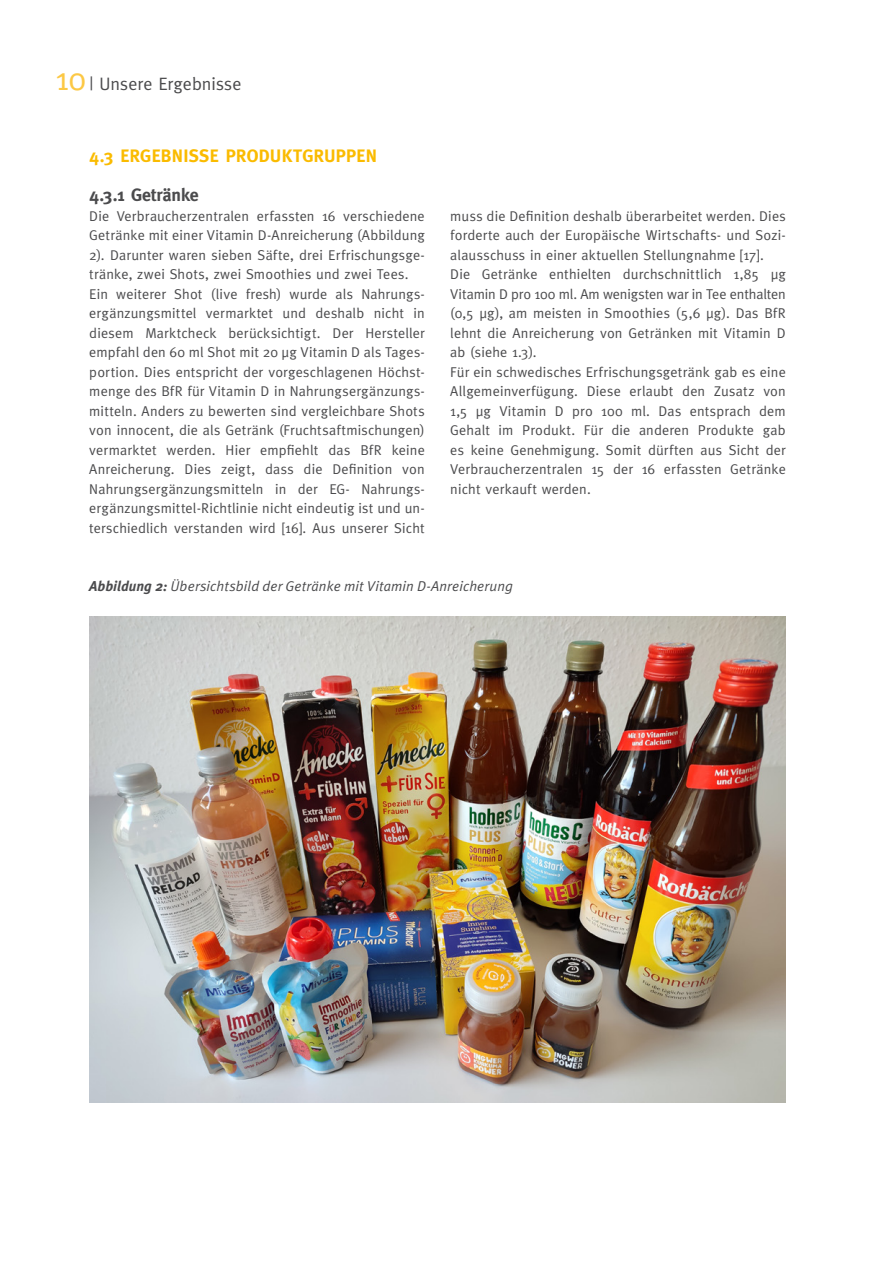
<style>
.page{position:relative;width:893px;height:1263px;background:#fff}
.page>*{position:absolute;margin:0;border:0;box-sizing:border-box;transform-origin:0 0}
.t1{font:700 18px "Meta";letter-spacing:.015em;color:#fabb00}
.t2{font:18px "Meta";letter-spacing:.005em;color:#4b4b4d}
.t3{font:700 18px "Meta";letter-spacing:-.01em;color:#4b4b4d}
.t4{font:14.25px/19.5px "Meta";letter-spacing:.01em;color:#4b4b4d}
.t5{font:italic 14.25px "Meta Plus Normal";letter-spacing:.01em;color:#4b4b4d}
.s1{font-size:33px;color:#fcc844}
.s2{font-family:"Meta Plus";font-weight:700}
</style>
<div class="page">
<img style="left:89px;top:617px;width:697px;height:485px">
<p class="t2" style="left:55px;top:74px;width:187px"><span class="s1">10</span> | Unsere Ergebnisse</p>
<p class="t1" style="left:89px;top:146px;width:289px">4.3 ERGEBNISSE PRODUKTGRUPPEN</p>
<p class="t3" style="left:89px;top:185px;width:111px">4.3.1 Getränke</p>
<p class="t4" style="left:89px;top:206px;width:337px">Die Verbraucherzentralen erfassten 16 verschiedene Getränke mit einer Vitamin D-Anreicherung (Abbildung 2). Darunter waren sieben Säfte, drei Erfrischungsge&shy;tränke, zwei Shots, zwei Smoothies und zwei Tees.<br>Ein weiterer Shot (live fresh) wurde als Nahrungs&shy;ergänzungsmittel vermarktet und deshalb nicht in diesem Marktcheck berücksichtigt. Der Hersteller empfahl den 60 ml Shot mit 20 µg Vitamin D als Tages&shy;portion. Dies entspricht der vorgeschlagenen Höchst&shy;menge des BfR für Vitamin D in Nahrungsergänzungs&shy;mitteln. Anders zu bewerten sind vergleichbare Shots von innocent, die als Getränk (Fruchtsaftmischungen) vermarktet werden. Hier empfiehlt das BfR keine Anreicherung. Dies zeigt, dass die Definition von Nahrungsergänzungsmitteln in der EG- Nahrungs&shy;ergänzungsmittel-Richtlinie nicht eindeutig ist und un&shy;terschiedlich verstanden wird [16]. Aus unserer Sicht</p>
<p class="t4" style="left:450px;top:206px;width:337px">muss die Definition deshalb überarbeitet werden. Dies forderte auch der Europäische Wirtschafts- und Sozi&shy;alausschuss in einer aktuellen Stellungnahme [17].<br>Die Getränke enthielten durchschnittlich 1,85 µg Vitamin D pro 100 ml. Am wenigsten war in Tee enthalten (0,5 µg), am meisten in Smoothies (5,6 µg). Das BfR lehnt die Anreicherung von Getränken mit Vitamin D ab (siehe 1.3).<br>Für ein schwedisches Erfrischungsgetränk gab es eine Allgemeinverfügung. Diese erlaubt den Zusatz von 1,5 µg Vitamin D pro 100 ml. Das entsprach dem Gehalt im Produkt. Für die anderen Produkte gab es keine Genehmigung. Somit dürften aus Sicht der Verbraucherzentralen 15 der 16 erfassten Getränke nicht verkauft werden.</p>
<p class="t5" style="left:89px;top:578px;width:425px"><span class="s2">Abbildung 2:</span> Übersichtsbild der Getränke mit Vitamin D-Anreicherung</p>
</div>
